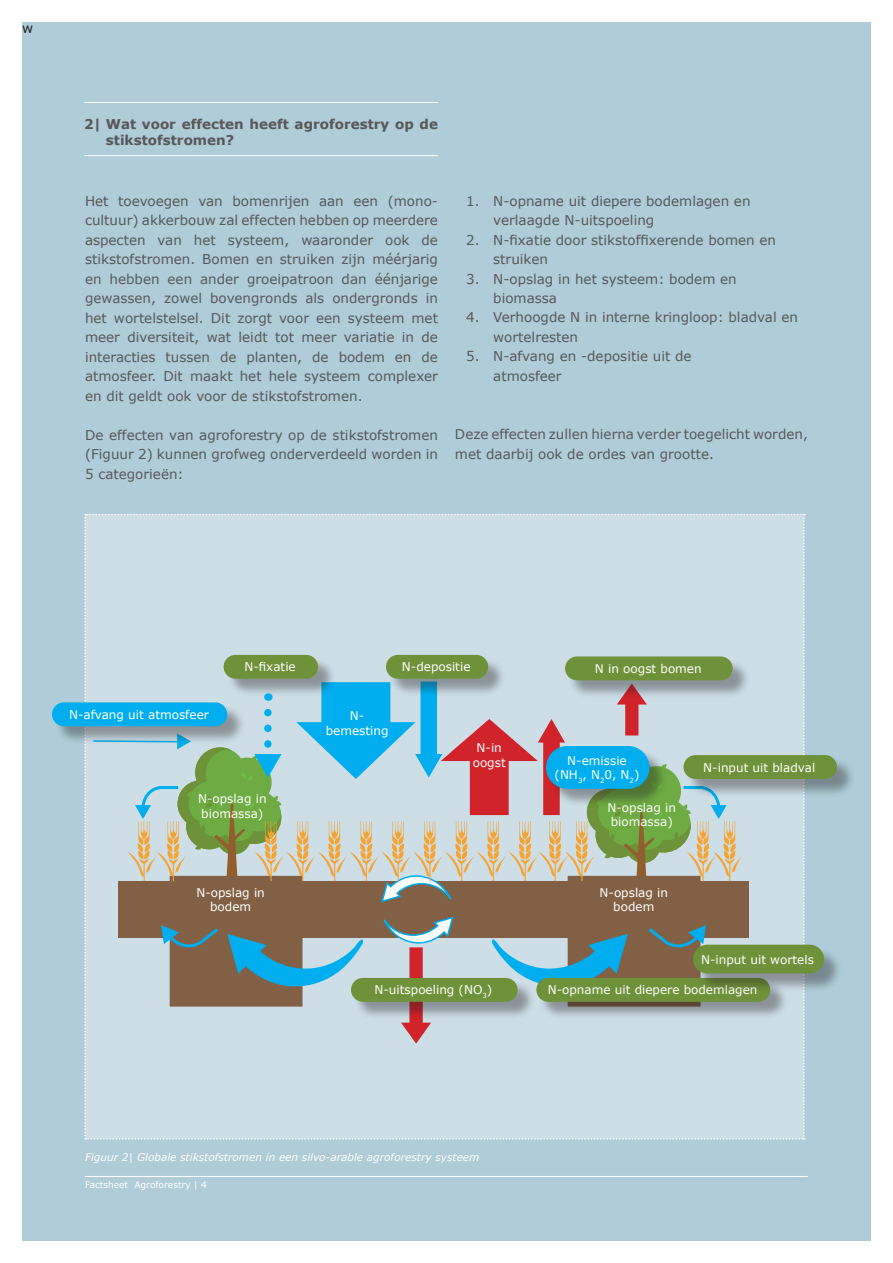
<style>
.page{position:relative;width:893px;height:1263px;background:#fff}
.page>*{position:absolute;margin:0;border:0;box-sizing:border-box;transform-origin:0 0}
.t1{font:13.5px/19.5px "Verdana";color:#57585a}
.t2{font:700 13.5px/16.2px "Verdana";color:#57585a}
.t3{font:13.5px "Verdana";color:#231f20}
.t4{font:12px/14.4px "Verdana";color:#fff;text-align:center}
.t5{font:italic 10.5px "Verdana";color:#fff}
.t6{font:9px "Verdana";color:#fff}
</style>
<div class="page">
<div style="left:22px;top:22px;width:849px;height:1219px;background:#afccd8"></div>
<hr style="left:85px;top:1176px;width:723px;height:1px;background:#fff">
<hr style="left:84px;top:102px;width:354px;height:1px;background:#fff">
<hr style="left:84px;top:155px;width:354px;height:1px;background:#fff">
<div style="left:55px;top:705px;width:190px;height:40px;background:#231f20;opacity:.39"></div>
<div style="left:52px;top:702px;width:175px;height:24px;background:#00aeef;border-radius:12px"></div>
<div style="left:686px;top:757px;width:169px;height:41px;background:#231f20;opacity:.39"></div>
<div style="left:683px;top:755px;width:154px;height:24px;background:#6e9239;border-radius:12px"></div>
<div style="left:696px;top:947px;width:147px;height:45px;background:#231f20;opacity:.39"></div>
<div style="left:693px;top:945px;width:131px;height:28px;background:#6e9239;border-radius:14px"></div>
<svg style="left:84px;top:514px;width:721px;height:626px"></svg>
<p class="t3" style="left:22px;top:19px;width:13px">w</p>
<p class="t2" style="left:106px;top:116px;width:334px;text-indent:-22px">2| Wat voor effecten heeft agroforestry op de stikstofstromen?</p>
<p class="t1" style="left:85px;top:191px;width:354px;text-align:justify">Het toevoegen van bomenrijen aan een (mono&shy;cultuur) akkerbouw zal effecten hebben op meerdere aspecten van het systeem, waaronder ook de stikstofstromen. Bomen en struiken zijn méérjarig en hebben een ander groeipatroon dan éénjarige gewassen, zowel bovengronds als ondergronds in het wortelstelsel. Dit zorgt voor een systeem met meer diversiteit, wat leidt tot meer variatie in de interacties tussen de planten, de bodem en de atmosfeer. Dit maakt het hele systeem complexer en dit geldt ook voor de stikstofstromen.</p>
<p class="t1" style="left:85px;top:425px;width:354px;text-align:justify">De effecten van agroforestry op de stikstofstromen (Figuur 2) kunnen grofweg onderverdeeld worden in 5 categorieën:</p>
<p class="t1" style="left:493px;top:191px;width:259px;text-indent:-27px">1. N-opname uit diepere bodemlagen en verlaagde N-uitspoeling</p>
<p class="t1" style="left:493px;top:230px;width:284px;text-indent:-27px">2. N-fixatie door stikstoffixerende bomen en struiken</p>
<p class="t1" style="left:493px;top:269px;width:245px;text-indent:-27px">3. N-opslag in het systeem: bodem en biomassa</p>
<p class="t1" style="left:493px;top:308px;width:306px;text-indent:-27px">4. Verhoogde N in interne kringloop: bladval en wortelresten</p>
<p class="t1" style="left:493px;top:347px;width:200px;text-indent:-27px">5. N-afvang en -depositie uit de atmosfeer</p>
<p class="t1" style="left:455px;top:425px;width:354px">Deze effecten zullen hierna verder toegelicht worden, met daarbij ook de ordes van grootte.</p>
<p class="t4" style="left:69px;top:707px;width:141px">N-afvang uit atmosfeer</p>
<p class="t4" style="left:244px;top:660px;width:53px">N-fixatie</p>
<p class="t4" style="left:595px;top:662px;width:108px">N in oogst bomen</p>
<p class="t4" style="left:402px;top:660px;width:70px">N-depositie</p>
<p class="t4" style="left:326px;top:709px;width:64px">N&shy;bemesting</p>
<p class="t4" style="left:473px;top:741px;width:35px">N-in oogst</p>
<p class="t4" style="left:555px;top:753px;width:86px">N-emissie (NH<sub>3</sub>, N<sub>2</sub>0, N<sub>2</sub>)</p>
<p class="t4" style="left:703px;top:760px;width:113px">N-input uit bladval</p>
<p class="t4" style="left:198px;top:792px;width:70px;text-align:left">N-opslag in biomassa)</p>
<p class="t4" style="left:196px;top:885px;width:70px">N-opslag in bodem</p>
<p class="t4" style="left:375px;top:983px;width:119px">N-uitspoeling (NO<sub>3</sub>)</p>
<p class="t4" style="left:607px;top:800px;width:70px;text-align:left">N-opslag in biomassa)</p>
<p class="t4" style="left:600px;top:885px;width:70px">N-opslag in bodem</p>
<p class="t4" style="left:701px;top:952px;width:114px">N-input uit wortels</p>
<p class="t4" style="left:548px;top:983px;width:211px">N-opname uit diepere bodemlagen</p>
<p class="t5" style="left:85px;top:1151px;width:396px">Figuur 2| Globale stikstofstromen in een silvo-arable agroforestry systeem</p>
<p class="t6" style="left:85px;top:1178px;width:123px">Factsheet Agroforestry | 4</p>
</div>
